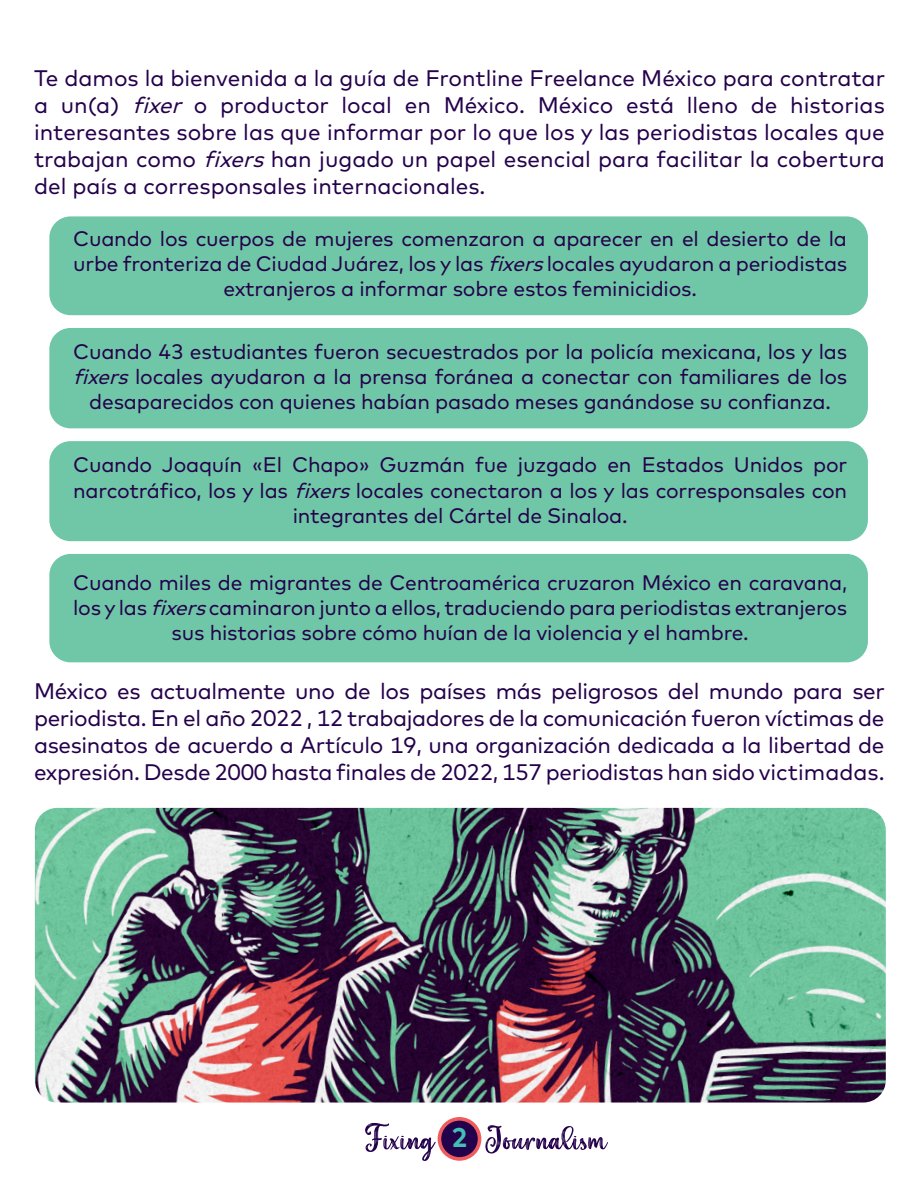
<style>
.page{position:relative;width:919px;height:1188px;background:#fff}
.page>*{position:absolute;margin:0;border:0;box-sizing:border-box;transform-origin:0 0}
.t1{font:700 27px "Mark";color:#43c0b6}
.TG{font:22.5px/27px "Mark";color:#24014b;text-align:justify}
.TG-2{font:21px/25.2px "Mark";letter-spacing:-.01em;color:#24014b;text-align:center}
.s1{font-style:italic}
</style>
<div class="page">
<div style="left:439px;top:1119px;width:40px;height:40px;background:#24014b;border-radius:50%"></div>
<div style="left:437px;top:1117px;width:44px;height:44px;border:4px solid #f05c5d;border-radius:50%"></div>
<svg style="left:365px;top:1123px;width:70px;height:38px"></svg>
<svg style="left:485px;top:1125px;width:123px;height:29px"></svg>
<img style="left:35px;top:808px;width:850px;height:295px">
<div style="left:49px;top:216px;width:818px;height:99px;background:#6fc7a7;border-radius:21px"></div>
<div style="left:49px;top:328px;width:818px;height:100px;background:#6fc7a7;border-radius:21px"></div>
<div style="left:49px;top:441px;width:818px;height:100px;background:#6fc7a7;border-radius:21px"></div>
<div style="left:49px;top:554px;width:818px;height:108px;background:#6fc7a7;border-radius:21px"></div>
<p class="TG" style="left:34px;top:65px;width:852px">Te damos la bienvenida a la guía de Frontline Freelance México para contratar a un(a) <span class="s1">fixer</span> o productor local en México. México está lleno de historias interesantes sobre las que informar por lo que los y las periodistas locales que trabajan como <span class="s1">fixers</span> han jugado un papel esencial para facilitar la cobertura del país a corresponsales internacionales.</p>
<p class="TG-2" style="left:73px;top:226px;width:775px">Cuando los cuerpos de mujeres comenzaron a aparecer en el desierto de la urbe fronteriza de Ciudad Juárez, los y las <span class="s1">fixers</span> locales ayudaron a periodistas extranjeros a informar sobre estos feminicidios.</p>
<p class="TG-2" style="left:73px;top:339px;width:775px">Cuando 43 estudiantes fueron secuestrados por la policía mexicana, los y las <span class="s1">fixers</span> locales ayudaron a la prensa foránea a conectar con familiares de los desaparecidos con quienes habían pasado meses ganándose su confianza.</p>
<p class="TG-2" style="left:73px;top:452px;width:775px">Cuando Joaquín «El Chapo» Guzmán fue juzgado en Estados Unidos por narcotráfico, los y las <span class="s1">fixers</span> locales conectaron a los y las corresponsales con integrantes del Cártel de Sinaloa.</p>
<p class="TG-2" style="left:73px;top:570px;width:775px">Cuando miles de migrantes de Centroamérica cruzaron México en caravana, los y las <span class="s1">fixers</span> caminaron junto a ellos, traduciendo para periodistas extranjeros sus historias sobre cómo huían de la violencia y el hambre.</p>
<p class="TG" style="left:34px;top:678px;width:852px">México es actualmente uno de los países más peligrosos del mundo para ser periodista. En el año 2022 , 12 trabajadores de la comunicación fueron víctimas de asesinatos de acuerdo a Artículo 19, una organización dedicada a la libertad de expresión. Desde 2000 hasta finales de 2022, 157 periodistas han sido victimadas.</p>
<p class="t1" style="left:451px;top:1122px;width:18px">2</p>
</div>
